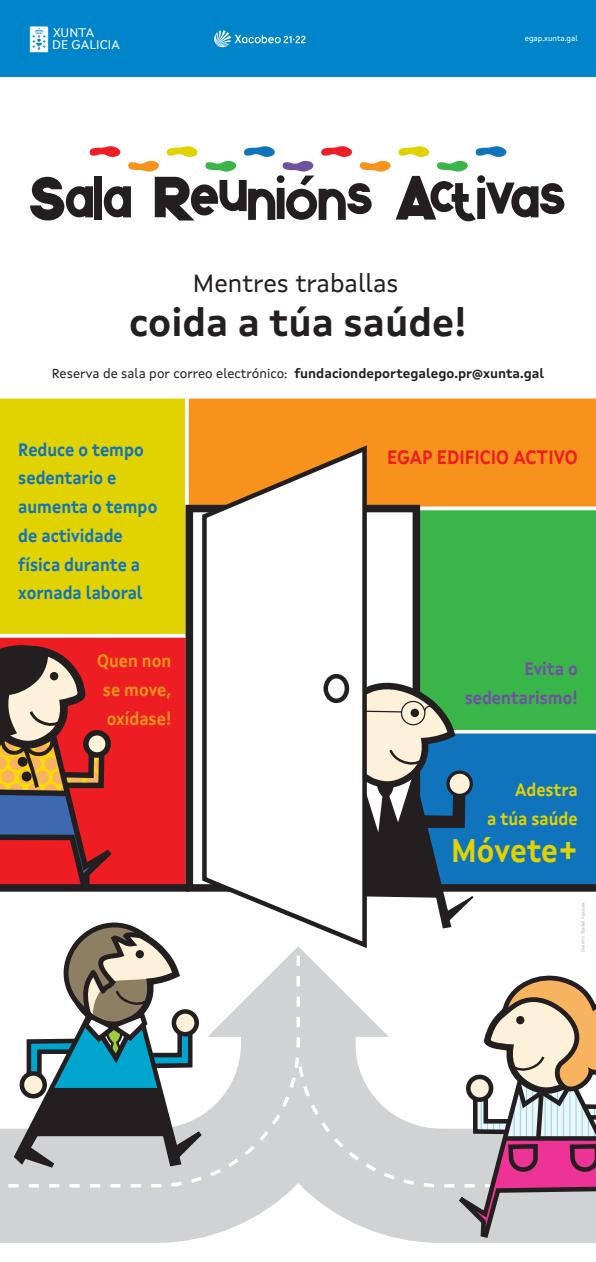
<style>
.page{position:relative;width:596px;height:1262px;background:#fff}
.page>*{position:absolute;margin:0;border:0;box-sizing:border-box;transform-origin:0 0}
.t1{font:74.8px "Kiko";color:#231f20}
.t2{font:700 54px "Xunta Sans";color:#231f20}
.t3{font:700 38.75px "Xunta Sans";color:#231f20}
.t4{font:700 32.75px "Xunta Sans";color:#e1d201;scale:.9 1}
.t5{font:25.3px "Xunta Sans";color:#231f20}
.t6{font:700 19.35px "Xunta Sans";color:#ee1d23;scale:.9 1}
.t7{font:700 18px/28.7px "Xunta Sans";color:#1074bc;scale:.9 1}
.t8{font:700 18px/28.7px "Xunta Sans";color:#f7931d;text-align:center;scale:.9 1}
.t9{font:700 18px/28.7px "Xunta Sans";color:#6f51a1;text-align:right;scale:.9 1}
.t10{font:700 18px/28.7px "Xunta Sans";color:#e1d201;text-align:right;scale:.9 1}
.t11{font:700 13.25px "Xunta Sans";color:#231f20}
.t12{font:12.75px "Xunta Sans";color:#fff}
.t13{font:7.95px "Xunta Sans";color:#fff}
.t14{font:5.45px "Nevision";color:#a4a5a9}
.s1{font-weight:400}
.s2{font-family:"Helvetica";font-weight:300;font-size:4.5px}
.s3{font-family:"Helvetica";font-weight:300;font-size:5.05px}
</style>
<div class="page">
<div style="left:0;top:1189px;width:184px;height:54px;background:#d1d2d4"></div>
<svg style="left:184px;top:1036px;width:245px;height:207px"></svg>
<svg style="left:301px;top:951px;width:87px;height:85px"></svg>
<svg style="left:0;top:951px;width:301px;height:238px"></svg>
<svg style="left:296px;top:1062px;width:133px;height:127px"></svg>
<div style="left:0;top:398px;width:185px;height:193px;background:#e1d201"></div>
<div style="left:472px;top:733px;width:123px;height:151px;background:#1074bc"></div>
<div style="left:185px;top:398px;width:410px;height:109px;background:#f7931d"></div>
<div style="left:420px;top:507px;width:175px;height:223px;background:#3ab54a"></div>
<div style="left:185px;top:505px;width:235px;height:386px;border:8px solid #231f20"></div>
<div style="left:417px;top:884px;width:178px;height:7px;background:#231f20"></div>
<svg style="left:128px;top:161px;width:31px;height:11px"></svg>
<svg style="left:89px;top:146px;width:31px;height:11px"></svg>
<svg style="left:205px;top:161px;width:31px;height:11px"></svg>
<svg style="left:166px;top:146px;width:31px;height:11px"></svg>
<svg style="left:282px;top:161px;width:31px;height:11px"></svg>
<svg style="left:244px;top:146px;width:31px;height:11px"></svg>
<svg style="left:359px;top:161px;width:31px;height:11px"></svg>
<svg style="left:321px;top:146px;width:31px;height:11px"></svg>
<svg style="left:437px;top:161px;width:30px;height:11px"></svg>
<svg style="left:398px;top:146px;width:31px;height:11px"></svg>
<svg style="left:475px;top:146px;width:31px;height:11px"></svg>
<div style="left:0;top:0;width:595px;height:77px;background:#0084ca"></div>
<svg style="left:214px;top:30px;width:91px;height:17px"></svg>
<svg style="left:442px;top:769px;width:42px;height:160px"></svg>
<div style="left:446px;top:770px;width:27px;height:27px;border:3px solid #231f20;border-radius:50%"></div>
<svg style="left:369px;top:665px;width:103px;height:262px"></svg>
<svg style="left:429px;top:975px;width:166px;height:268px"></svg>
<svg style="left:198px;top:442px;width:171px;height:509px"></svg>
<svg style="left:11px;top:1006px;width:220px;height:173px"></svg>
<svg style="left:0;top:591px;width:200px;height:574px"></svg>
<p class="t12" style="left:28px;top:37px;width:94px"><sup>†</sup>DE GALICIA</p>
<p class="t12" style="left:53px;top:25px;width:43px">XUNTA</p>
<p class="t13" style="left:524px;top:33px;width:54px">egap.xunta.gal</p>
<h1 class="t1" style="left:30px;top:158px;width:537px">Sala Reunions Activas</h1>
<h2 class="t2" style="left:298px;top:165px;width:20px">´</h2>
<h3 class="t5" style="left:193px;top:268px;width:207px">Mentres traballas</h3>
<h3 class="t3" style="left:129px;top:299px;width:339px">coida a túa saúde!</h3>
<p class="t11" style="left:52px;top:365px;width:493px"><span class="s1">Reserva de sala por correo electrónico:</span> fundaciondeportegalego.pr@xunta.gal</p>
<p class="t7" style="left:18px;top:435px;width:156px">Reduce o tempo sedentario e aumenta o tempo de actividade física durante a xornada laboral</p>
<p class="t8" style="left:97px;top:646px;width:84px">Quen non se move, oxídase!</p>
<p class="t6" style="left:387px;top:445px;width:213px">EGAP EDIFICIO ACTIVO</p>
<p class="t9" style="left:464px;top:654px;width:127px">Evita o sedentarismo!</p>
<p class="t10" style="left:487px;top:775px;width:102px">Adestra<br>a túa saúde</p>
<h3 class="t4" style="left:451px;top:831px;width:142px">Móvete+</h3>
<p class="t14" style="left:578px;top:952px;width:51px;rotate:-90deg"><span class="s2">Deseño</span><span class="s3">:</span> Mabel Aguayo</p>
</div>
